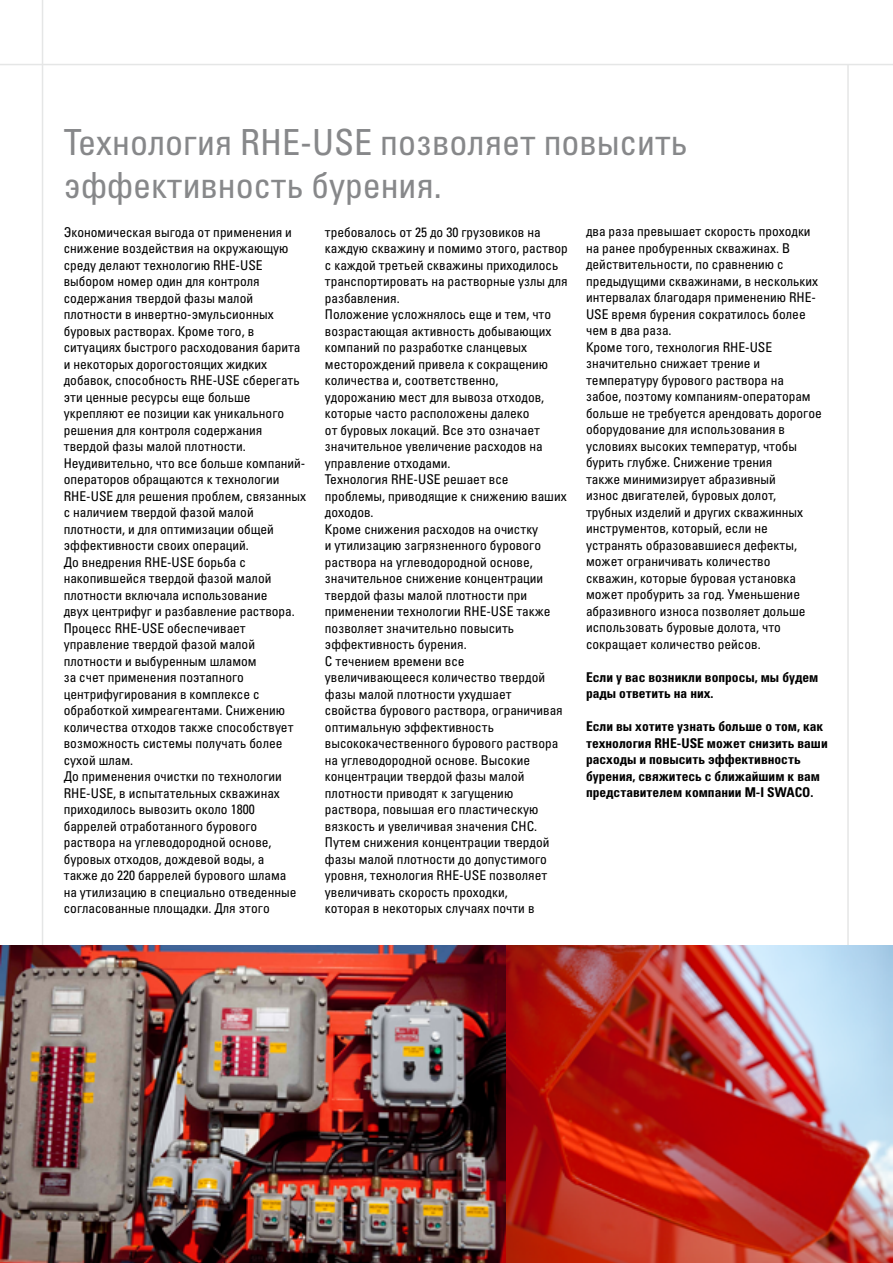
<style>
.page{position:relative;width:893px;height:1263px;background:#fff}
.page>*{position:absolute;margin:0;border:0;box-sizing:border-box;transform-origin:0 0}
.t1{font:condensed 36px/43.2px "Univers R";color:#87888a}
.t2{font:condensed 13.5px/16.5px "Univers R";color:#000}
.t3{font:700 condensed 13.5px/16.5px "Univers R";color:#000}
</style>
<div class="page">
<hr style="left:0;top:64px;width:893px;height:1px;background:#e5e6e6">
<hr style="left:42px;top:0;width:1px;height:1263px;background:#e5e6e6">
<hr style="left:847px;top:64px;width:2px;height:1199px;background:#e5e6e6">
<img style="left:0;top:945px;width:893px;height:318px">
<h1 class="t1" style="left:64px;top:121px;width:625px">Технология RHE-USE позволяет повысить эффективность бурения.</h1>
<p class="t2" style="left:64px;top:224px;width:244px">Экономическая выгода от применения и снижение воздействия на окружающую среду делают технологию RHE-USE выбором номер один для контроля содержания твердой фазы малой плотности в инвертно-эмульсионных буровых растворах. Кроме того, в ситуациях быстрого расходования барита и некоторых дорогостоящих жидких добавок, способность RHE-USE сберегать эти ценные ресурсы еще больше укрепляют ее позиции как уникального решения для контроля содержания твердой фазы малой плотности.<br>Неудивительно, что все больше компаний&shy;операторов обращаются к технологии RHE-USE для решения проблем, связанных с наличием твердой фазой малой плотности, и для оптимизации общей эффективности своих операций.<br>До внедрения RHE-USE борьба с накопившейся твердой фазой малой плотности включала использование<br>двух центрифуг и разбавление раствора.<br>Процесс RHE-USE обеспечивает управление твердой фазой малой плотности и выбуренным шламом<br>за счет применения поэтапного центрифугирования в комплексе с обработкой химреагентами. Снижению количества отходов также способствует возможность системы получать более сухой шлам.<br>До применения очистки по технологии RHE-USE, в испытательных скважинах приходилось вывозить около 1800 баррелей отработанного бурового раствора на углеводородной основе, буровых отходов, дождевой воды, а<br>также до 220 баррелей бурового шлама<br>на утилизацию в специально отведенные согласованные площадки. Для этого</p>
<p class="t2" style="left:325px;top:224px;width:244px">требовалось от 25 до 30 грузовиков на каждую скважину и помимо этого, раствор с каждой третьей скважины приходилось транспортировать на растворные узлы для разбавления.<br>Положение усложнялось еще и тем, что возрастающая активность добывающих компаний по разработке сланцевых месторождений привела к сокращению количества и, соответственно, удорожанию мест для вывоза отходов, которые часто расположены далеко<br>от буровых локаций. Все это означает значительное увеличение расходов на управление отходами.<br>Технология RHE-USE решает все проблемы, приводящие к снижению ваших доходов.<br>Кроме снижения расходов на очистку<br>и утилизацию загрязненного бурового раствора на углеводородной основе, значительное снижение концентрации твердой фазы малой плотности при применении технологии RHE-USE также позволяет значительно повысить эффективность бурения.<br>С течением времени все увеличивающееся количество твердой фазы малой плотности ухудшает<br>свойства бурового раствора, ограничивая оптимальную эффективность высококачественного бурового раствора на углеводородной основе. Высокие концентрации твердой фазы малой плотности приводят к загущению раствора, повышая его пластическую вязкость и увеличивая значения СНС.<br>Путем снижения концентрации твердой фазы малой плотности до допустимого уровня, технология RHE-USE позволяет увеличивать скорость проходки,<br>которая в некоторых случаях почти в</p>
<p class="t2" style="left:586px;top:223px;width:237px">два раза превышает скорость проходки на ранее пробуренных скважинах. В действительности, по сравнению с предыдущими скважинами, в нескольких интервалах благодаря применению RHE-USE время бурения сократилось более чем в два раза.<br>Кроме того, технология RHE-USE значительно снижает трение и температуру бурового раствора на забое, поэтому компаниям-операторам больше не требуется арендовать дорогое оборудование для использования в условиях высоких температур, чтобы бурить глубже. Снижение трения<br>также минимизирует абразивный<br>износ двигателей, буровых долот, трубных изделий и других скважинных инструментов, который, если не устранять образовавшиеся дефекты, может ограничивать количество скважин, которые буровая установка может пробурить за год. Уменьшение абразивного износа позволяет дольше использовать буровые долота, что сокращает количество рейсов.</p>
<p class="t3" style="left:586px;top:669px;width:234px">Если у вас возникли вопросы, мы будем рады ответить на них.</p>
<p class="t3" style="left:586px;top:718px;width:243px">Если вы хотите узнать больше о том, как технология RHE-USE может снизить ваши расходы и повысить эффективность бурения, свяжитесь с ближайшим к вам представителем компании M-I SWACO.</p>
</div>
